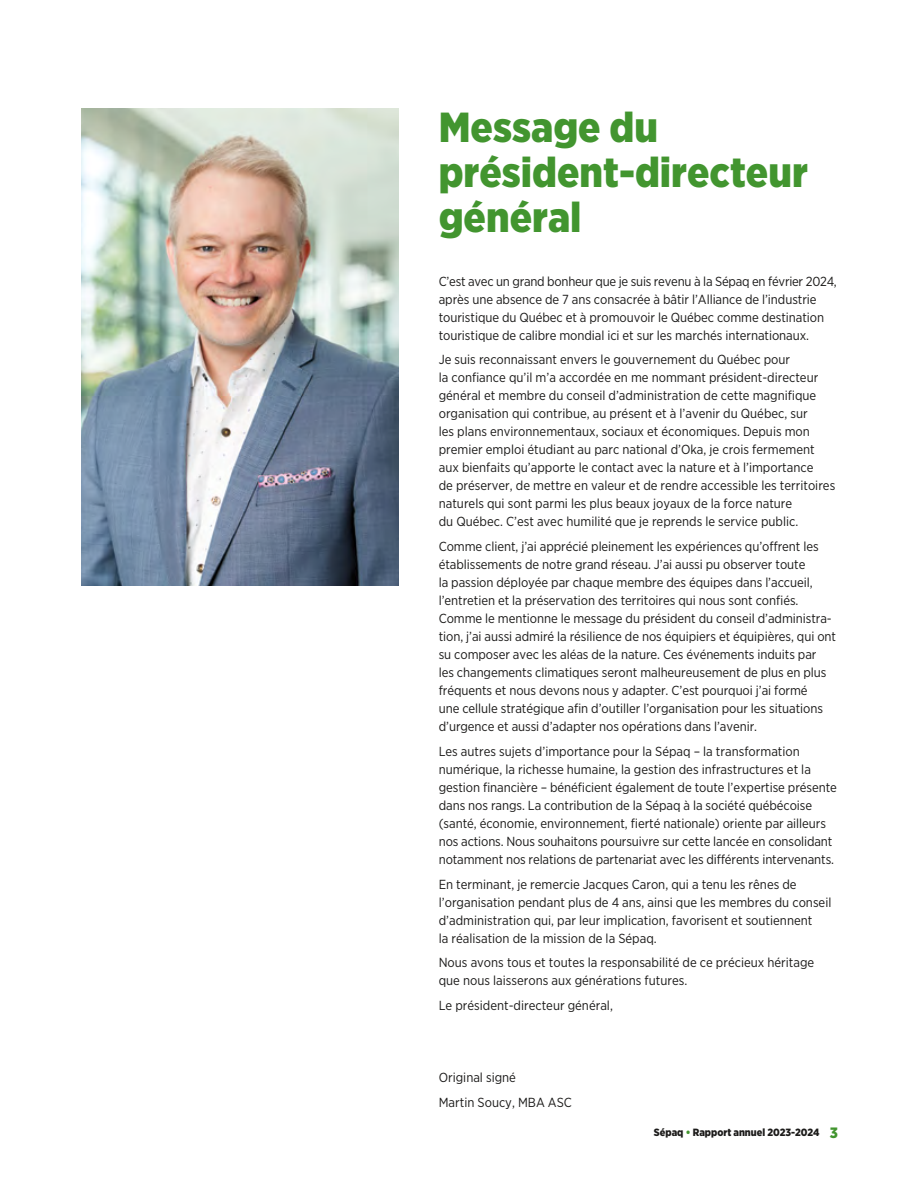
<style>
.page{position:relative;width:918px;height:1188px;background:#fff}
.page>*{position:absolute;margin:0;border:0;box-sizing:border-box;transform-origin:0 0}
.H2_Titre_2{font:900 42px/45px "Gotham Narrow";color:#42952f}
.P_Texte_courant{font:13.2px/18px "Gotham Narrow";letter-spacing:-.005em;color:#1c1b1a}
.t1{font:900 10.5px "Gotham Narrow";color:#1c1b1a}
.s1{color:#42952f}
.s2{font-size:15px;color:#42952f}
</style>
<div class="page">
<img style="left:81px;top:108px;width:317px;height:477px">
<h2 class="H2_Titre_2" style="left:439px;top:104px;width:371px">Message du président-directeur général</h2>
<p class="P_Texte_courant" style="left:439px;top:272px;width:400px">C’est avec un grand bonheur que je suis revenu à la Sépaq en février 2024, après une absence de 7 ans consacrée à bâtir l’Alliance de l’industrie touristique du Québec et à promouvoir le Québec comme destination touristique de calibre mondial ici et sur les marchés internationaux.</p>
<p class="P_Texte_courant" style="left:439px;top:350px;width:398px">Je suis reconnaissant envers le gouvernement du Québec pour<br>la confiance qu’il m’a accordée en me nommant président-directeur général et membre du conseil d’administration de cette magnifique organisation qui contribue, au présent et à l’avenir du Québec, sur<br>les plans environnementaux, sociaux et économiques. Depuis mon premier emploi étudiant au parc national d’Oka, je crois fermement aux bienfaits qu’apporte le contact avec la nature et à l’importance<br>de préserver, de mettre en valeur et de rendre accessible les territoires naturels qui sont parmi les plus beaux joyaux de la force nature<br>du Québec. C’est avec humilité que je reprends le service public.</p>
<p class="P_Texte_courant" style="left:439px;top:537px;width:399px">Comme client, j’ai apprécié pleinement les expériences qu’offrent les établissements de notre grand réseau. J’ai aussi pu observer toute<br>la passion déployée par chaque membre des équipes dans l’accueil, l’entretien et la préservation des territoires qui nous sont confiés.<br>Comme le mentionne le message du président du conseil d’administra&shy;tion, j’ai aussi admiré la résilience de nos équipiers et équipières, qui ont su composer avec les aléas de la nature. Ces événements induits par<br>les changements climatiques seront malheureusement de plus en plus fréquents et nous devons nous y adapter. C’est pourquoi j’ai formé<br>une cellule stratégique afin d’outiller l’organisation pour les situations d’urgence et aussi d’adapter nos opérations dans l’avenir.</p>
<p class="P_Texte_courant" style="left:439px;top:742px;width:400px">Les autres sujets d’importance pour la Sépaq – la transformation numérique, la richesse humaine, la gestion des infrastructures et la gestion financière – bénéficient également de toute l’expertise présente dans nos rangs. La contribution de la Sépaq à la société québécoise (santé, économie, environnement, fierté nationale) oriente par ailleurs nos actions. Nous souhaitons poursuivre sur cette lancée en consolidant notamment nos relations de partenariat avec les différents intervenants.</p>
<p class="P_Texte_courant" style="left:439px;top:875px;width:394px">En terminant, je remercie Jacques Caron, qui a tenu les rênes de l’organisation pendant plus de 4 ans, ainsi que les membres du conseil d’administration qui, par leur implication, favorisent et soutiennent<br>la réalisation de la mission de la Sépaq.</p>
<p class="P_Texte_courant" style="left:439px;top:953px;width:377px">Nous avons tous et toutes la responsabilité de ce précieux héritage que nous laisserons aux générations futures.</p>
<p class="P_Texte_courant" style="left:439px;top:996px;width:176px">Le président-directeur général,</p>
<p class="P_Texte_courant" style="left:439px;top:1068px;width:79px">Original signé</p>
<p class="P_Texte_courant" style="left:439px;top:1093px;width:135px">Martin Soucy, MBA ASC</p>
<p class="t1" style="left:654px;top:1126px;width:186px">Sépaq <span class="s1">•</span> Rapport annuel 2023-2024 <span class="s2">3</span></p>
</div>
